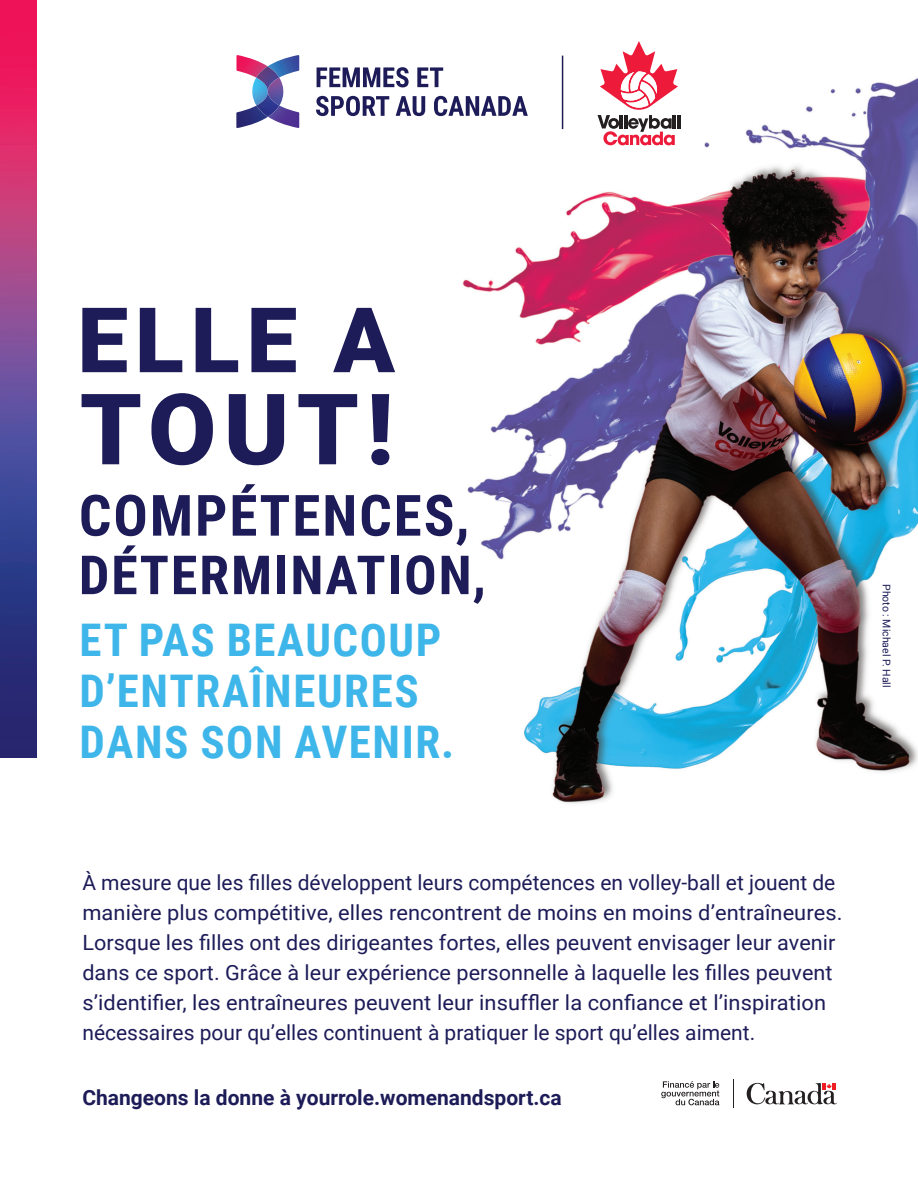
<style>
.page{position:relative;width:918px;height:1188px;background:#fff}
.page>*{position:absolute;margin:0;border:0;box-sizing:border-box;transform-origin:0 0}
.t1{font:700 57px "Roboto Condensed";letter-spacing:.035em;color:#1d1c58}
.t2{font:700 54px "Roboto Condensed";letter-spacing:.035em;color:#1d1c58}
.t3{font:700 45px/51px "Roboto Condensed";letter-spacing:.035em;color:#3eb6e9}
.t4{font:21px/30px "Roboto";color:#1d1c58}
.t5{font:700 21px "Roboto";color:#1d1c58}
.t6{font:10.5px "Roboto";color:#1d1c58}
</style>
<div class="page">
<img style="left:36px;top:0;width:882px;height:1106px">
<svg style="left:733px;top:1079px;width:1px;height:29px"></svg>
<svg style="left:661px;top:1081px;width:58px;height:24px"></svg>
<svg style="left:747px;top:1083px;width:90px;height:21px"></svg>
<svg style="left:598px;top:41px;width:82px;height:104px"></svg>
<hr style="left:562px;top:56px;width:1px;height:73px;background:#1d1c58">
<img style="left:236px;top:55px;width:47px;height:57px">
<img style="left:252px;top:55px;width:47px;height:38px">
<img style="left:256px;top:69px;width:23px;height:48px">
<svg style="left:317px;top:67px;width:92px;height:20px"></svg>
<svg style="left:417px;top:67px;width:26px;height:20px"></svg>
<svg style="left:316px;top:96px;width:73px;height:20px"></svg>
<svg style="left:396px;top:96px;width:29px;height:20px"></svg>
<svg style="left:434px;top:96px;width:94px;height:20px"></svg>
<svg style="left:82px;top:308px;width:45px;height:64px"></svg>
<svg style="left:140px;top:308px;width:42px;height:64px"></svg>
<svg style="left:196px;top:308px;width:42px;height:64px"></svg>
<svg style="left:251px;top:308px;width:45px;height:64px"></svg>
<svg style="left:333px;top:308px;width:62px;height:64px"></svg>
<svg style="left:82px;top:394px;width:58px;height:70px"></svg>
<svg style="left:151px;top:393px;width:62px;height:72px"></svg>
<svg style="left:229px;top:394px;width:55px;height:71px"></svg>
<svg style="left:298px;top:394px;width:59px;height:70px"></svg>
<svg style="left:371px;top:394px;width:18px;height:71px"></svg>
<img style="left:0;top:0;width:36px;height:758px">
<p class="t1" style="left:79px;top:475px;width:392px">COMPÉTENCES,</p>
<p class="t2" style="left:79px;top:537px;width:409px">DÉTERMINATION,</p>
<p class="t3" style="left:80px;top:612px;width:376px">ET PAS BEAUCOUP<br>D’ENTRAÎNEURES<br>DANS SON AVENIR.</p>
<p class="t6" style="left:894px;top:584px;width:105px;rotate:90deg">Photo : Michael P. Hall</p>
<p class="t4" style="left:82px;top:866px;width:762px">À mesure que les filles développent leurs compétences en volley-ball et jouent de manière plus compétitive, elles rencontrent de moins en moins d’entraîneures.<br>Lorsque les filles ont des dirigeantes fortes, elles peuvent envisager leur avenir dans ce sport. Grâce à leur expérience personnelle à laquelle les filles peuvent s’identifier, les entraîneures peuvent leur insuffler la confiance et l’inspiration nécessaires pour qu’elles continuent à pratiquer le sport qu’elles aiment.</p>
<p class="t5" style="left:82px;top:1083px;width:481px">Changeons la donne à yourrole.womenandsport.ca</p>
</div>
